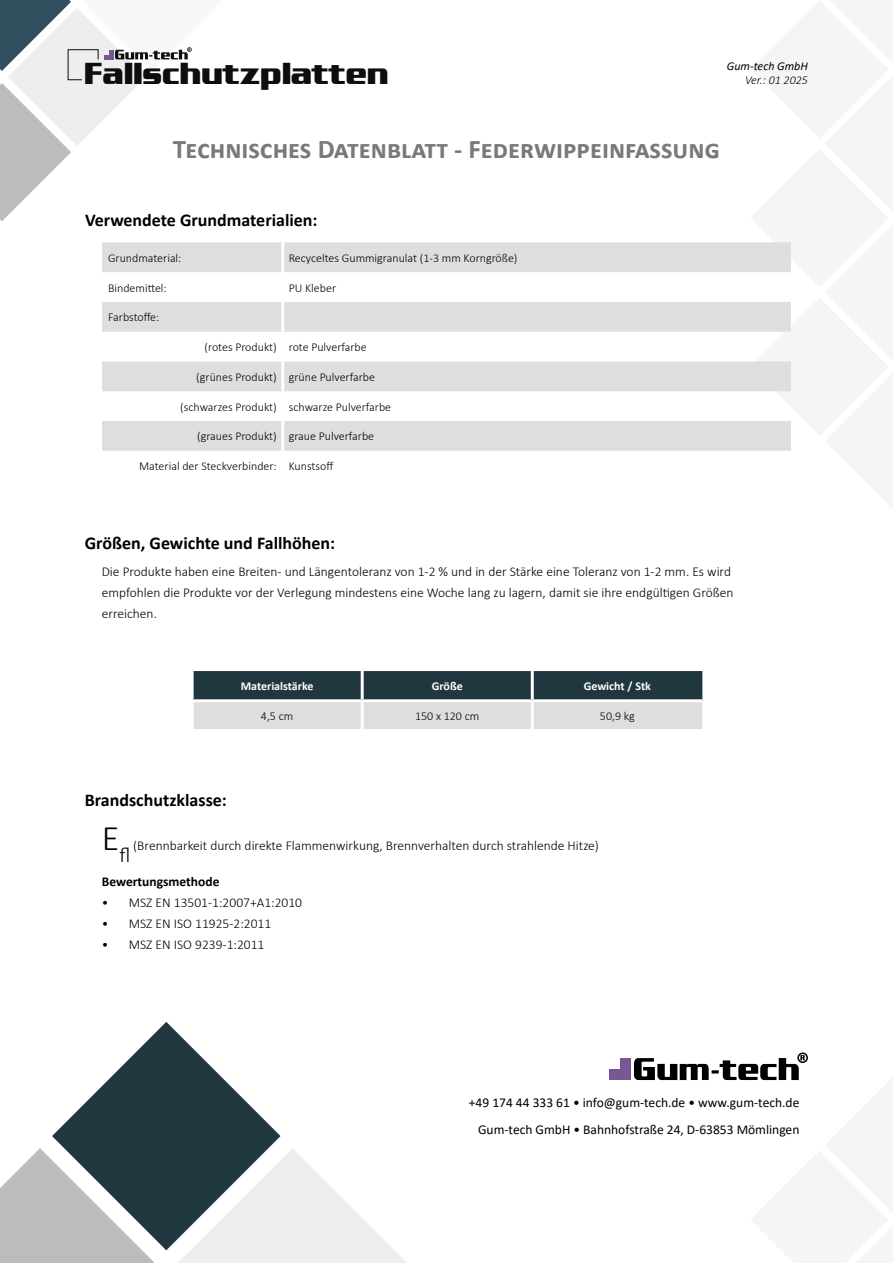
<style>
.page{position:relative;width:893px;height:1263px;background:#fff}
.page>*{position:absolute;margin:0;border:0;box-sizing:border-box;transform-origin:0 0}
.t1{font:700 30.3px "Enter Sansman";color:#0e0e0e}
.t2{font:700 27px "Calibri";color:#787978}
.t3{font:300 21px "Calibri";color:#000}
.t4{font:700 18px "Calibri";color:#000}
.t5{font:300 13.5px/21px "Calibri";color:#000}
.t6{font:13.5px/27px "Calibri";color:#000;text-align:right}
.t7{font:700 13.5px "Calibri";color:#000}
.t8{font:300 12px "Calibri";color:#000}
.t9{font:700 12px "Calibri";color:#fff}
.t10{font:italic 12px "Calibri";color:#000}
.t11{font:italic 300 12px "Calibri";color:#000}
</style>
<div class="page">
<svg style="left:751px;top:0;width:142px;height:508px"></svg>
<svg style="left:52px;top:1022px;width:229px;height:228px;fill:#213740"></svg>
<svg style="left:0;top:1148px;width:154px;height:115px"></svg>
<svg style="left:178px;top:1148px;width:228px;height:115px"></svg>
<svg style="left:634px;top:1052px;width:259px;height:211px"></svg>
<div style="left:620px;top:1058px;width:11px;height:10px;background:#785894"></div>
<div style="left:620px;top:1069px;width:11px;height:11px;background:#785894"></div>
<div style="left:609px;top:1069px;width:10px;height:11px;background:#785894"></div>
<svg style="left:0;top:0;width:192px;height:221px"></svg>
<svg style="left:102px;top:242px;width:689px;height:209px;fill:#dededc"></svg>
<hr style="left:281px;top:242px;width:3px;height:30px;background:#fff">
<hr style="left:281px;top:272px;width:3px;height:30px;background:#fff">
<hr style="left:281px;top:302px;width:3px;height:30px;background:#fff">
<hr style="left:281px;top:332px;width:3px;height:29px;background:#fff">
<hr style="left:281px;top:361px;width:3px;height:30px;background:#fff">
<hr style="left:281px;top:391px;width:3px;height:30px;background:#fff">
<hr style="left:281px;top:421px;width:3px;height:30px;background:#fff">
<svg style="left:194px;top:671px;width:508px;height:58px;background:#7e898d"></svg>
<hr style="left:361px;top:671px;width:3px;height:28px;background:#fff">
<hr style="left:362px;top:699px;width:170px;height:3px;background:#fff">
<hr style="left:191px;top:699px;width:171px;height:3px;background:#fff">
<hr style="left:361px;top:702px;width:3px;height:27px;background:#fff">
<hr style="left:532px;top:699px;width:170px;height:3px;background:#fff">
<hr style="left:531px;top:671px;width:3px;height:28px;background:#fff">
<hr style="left:531px;top:702px;width:3px;height:27px;background:#fff">
<h1 class="t1" style="left:84px;top:56px;width:306px">Fallschutzplatten</h1>
<p class="t10" style="left:727px;top:57px;width:83px">Gum-tech GmbH</p>
<p class="t11" style="left:745px;top:73px;width:64px">Ver.: 01 2025</p>
<h2 class="t2" style="left:173px;top:130px;width:549px">Technisches Datenblatt - Federwippeinfassung</h2>
<h3 class="t4" style="left:85px;top:207px;width:234px">Verwendete Grundmaterialien:</h3>
<p class="t8" style="left:108px;top:250px;width:75px">Grundmaterial:</p>
<p class="t8" style="left:289px;top:250px;width:230px">Recyceltes Gummigranulat (1-3 mm Korngröße)</p>
<p class="t8" style="left:108px;top:280px;width:60px">Bindemittel:</p>
<p class="t8" style="left:289px;top:280px;width:49px">PU Kleber</p>
<p class="t8" style="left:108px;top:310px;width:53px">Farbstoffe:</p>
<p class="t8" style="left:205px;top:340px;width:164px">(rotes Produkt) rote Pulverfarbe</p>
<p class="t8" style="left:196px;top:369px;width:180px">(grünes Produkt) grüne Pulverfarbe</p>
<p class="t8" style="left:180px;top:399px;width:212px">(schwarzes Produkt) schwarze Pulverfarbe</p>
<p class="t8" style="left:197px;top:429px;width:179px">(graues Produkt) graue Pulverfarbe</p>
<p class="t8" style="left:139px;top:459px;width:196px">Material der Steckverbinder: Kunstsoff</p>
<h3 class="t4" style="left:85px;top:531px;width:252px">Größen, Gewichte und Fallhöhen:</h3>
<p class="t5" style="left:102px;top:561px;width:633px">Die Produkte haben eine Breiten- und Längentoleranz von 1-2 % und in der Stärke eine Toleranz von 1-2 mm. Es wird empfohlen die Produkte vor der Verlegung mindestens eine Woche lang zu lagern, damit sie ihre endgültigen Größen erreichen.</p>
<p class="t9" style="left:241px;top:678px;width:74px">Materialstärke</p>
<p class="t9" style="left:432px;top:678px;width:32px">Größe</p>
<p class="t9" style="left:584px;top:678px;width:69px">Gewicht / Stk</p>
<p class="t8" style="left:261px;top:709px;width:34px">4,5 cm</p>
<p class="t8" style="left:415px;top:709px;width:66px">150 x 120 cm</p>
<p class="t8" style="left:600px;top:709px;width:36px">50,9 kg</p>
<h3 class="t4" style="left:85px;top:788px;width:144px">Brandschutzklasse:</h3>
<h3 class="t3" style="left:102px;top:842px;width:30px"><sup>E</sup>fl</h3>
<p class="t5" style="left:133px;top:834px;width:467px">(Brennbarkeit durch direkte Flammenwirkung, Brennverhalten durch strahlende Hitze)</p>
<p class="t7" style="left:102px;top:872px;width:119px">Bewertungsmethode</p>
<p class="t5" style="left:102px;top:891px;width:202px">• MSZ EN 13501-1:2007+A1:2010</p>
<p class="t5" style="left:102px;top:912px;width:171px">• MSZ EN ISO 11925-2:2011</p>
<p class="t5" style="left:102px;top:933px;width:164px">• MSZ EN ISO 9239-1:2011</p>
<p class="t6" style="left:469px;top:1089px;width:332px">+49 174 44 333 61 • info@gum-tech.de • www.gum-tech.de<br>Gum-tech GmbH • Bahnhofstraße 24, D-63853 Mömlingen</p>
</div>
